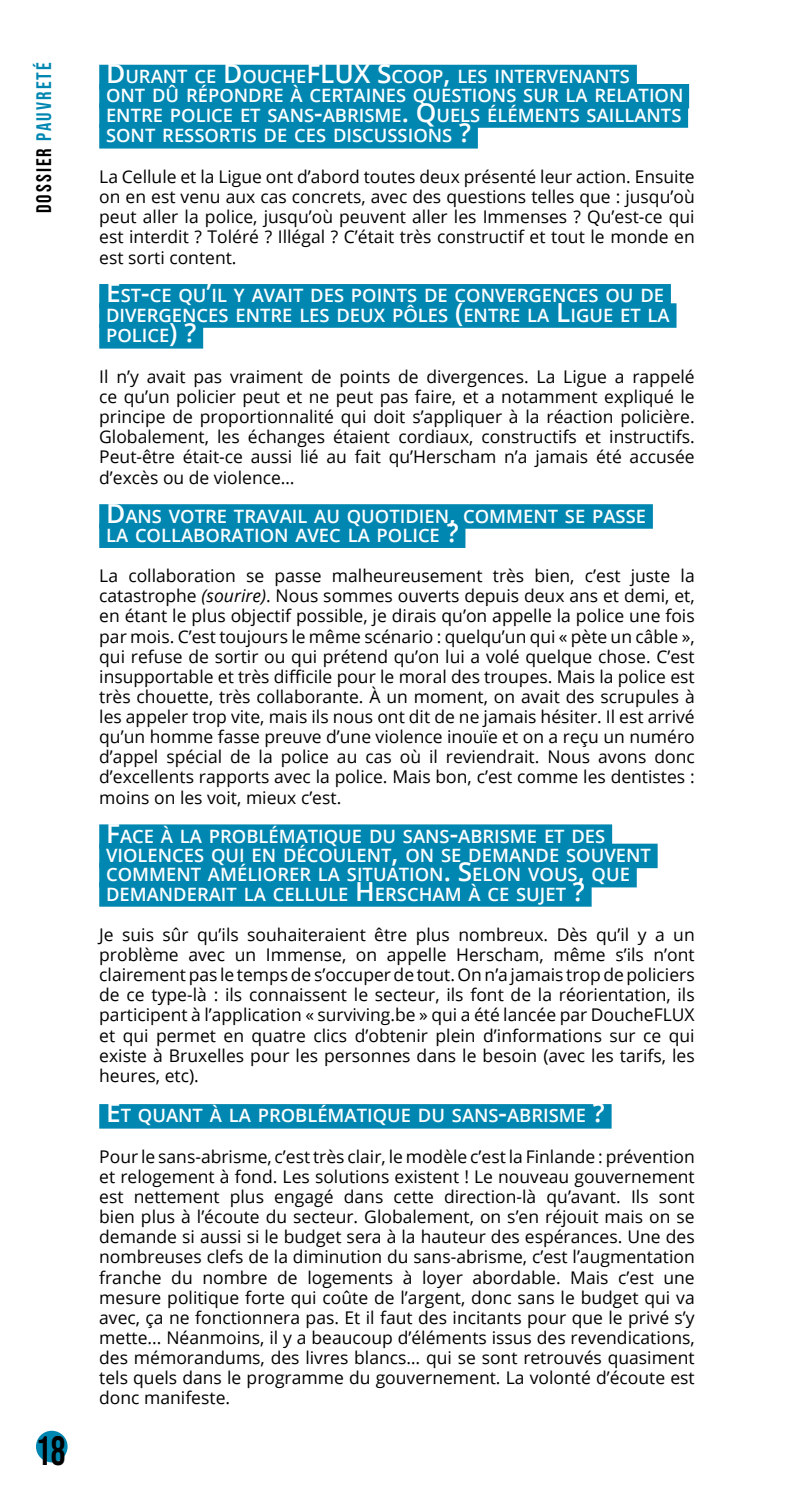
<style>
.page{position:relative;width:794px;height:1489px;background:#fff}
.page>*{position:absolute;margin:0;border:0;box-sizing:border-box;transform-origin:0 0}
.t1{font:40.95px "Bebas Neue";color:#000;scale:.9 1}
.t2{font:21px "Bebas Neue";letter-spacing:.1em;color:#0087b1}
.t3{font:600 18.38px/19.2px "Open Sans";color:#fff}
.t4{font:17.5px/20.1px "Open Sans";color:#000;text-align:justify}
.s1{color:#000}
.s2{font-size:26.25px}
.s3{font-style:italic}
</style>
<div class="page">
<div style="left:37px;top:1431px;width:30px;height:30px;background:#0087b1;border-radius:50%"></div>
<div style="left:36px;top:1430px;width:32px;height:32px;border:2px solid #0087b1;border-radius:50%"></div>
<div style="left:99px;top:65px;width:538px;height:24px;background:#0087b1"></div>
<div style="left:99px;top:84px;width:590px;height:24px;background:#0087b1"></div>
<div style="left:99px;top:103px;width:589px;height:25px;background:#0087b1"></div>
<div style="left:99px;top:124px;width:379px;height:24px;background:#0087b1"></div>
<div style="left:99px;top:284px;width:572px;height:24px;background:#0087b1"></div>
<div style="left:99px;top:303px;width:577px;height:25px;background:#0087b1"></div>
<div style="left:99px;top:324px;width:104px;height:24px;background:#0087b1"></div>
<div style="left:99px;top:504px;width:554px;height:24px;background:#0087b1"></div>
<div style="left:99px;top:523px;width:366px;height:25px;background:#0087b1"></div>
<div style="left:99px;top:824px;width:513px;height:24px;background:#0087b1"></div>
<div style="left:99px;top:843px;width:558px;height:25px;background:#0087b1"></div>
<div style="left:99px;top:862px;width:538px;height:25px;background:#0087b1"></div>
<div style="left:99px;top:882px;width:492px;height:24px;background:#0087b1"></div>
<div style="left:99px;top:1104px;width:512px;height:24px;background:#0087b1"></div>
<p class="t2" style="left:32px;top:213px;width:153px;rotate:-90deg"><span class="s1">DOSSIER</span> PAUVRETÉ</p>
<h1 class="t1" style="left:36px;top:1427px;width:34px">18</h1>
<p class="t3" style="left:106px;top:66px;width:579px;line-height:19.8px"><span class="s2">D</span>URANT CE <span class="s2">D</span>OUCHE<span class="s2">FLUX S</span>COOP<span class="s2">,</span> LES INTERVENANTS<br>ONT DÛ RÉPONDRE À CERTAINES QUESTIONS SUR LA RELATION ENTRE POLICE ET SANS<span class="s2">-</span>ABRISME<span class="s2">. Q</span>UELS ÉLÉMENTS SAILLANTS SONT RESSORTIS DE CES DISCUSSIONS <span class="s2">?</span></p>
<p class="t4" style="left:99px;top:166px;width:597px">La Cellule et la Ligue ont d’abord toutes deux présenté leur action. Ensuite on en est venu aux cas concrets, avec des questions telles que : jusqu’où peut aller la police, jusqu’où peuvent aller les Immenses ? Qu’est-ce qui est interdit ? Toléré ? Illégal ? C’était très constructif et tout le monde en est sorti content.</p>
<p class="t3" style="left:106px;top:285px;width:565px;line-height:19.9px"><span class="s2">E</span>ST<span class="s2">-</span>CE QU<span class="s2">’</span>IL Y AVAIT DES POINTS DE CONVERGENCES OU DE<br>DIVERGENCES ENTRE LES DEUX PÔLES <span class="s2">(</span>ENTRE LA <span class="s2">L</span>IGUE ET LA<br>POLICE<span class="s2">) ?</span></p>
<p class="t4" style="left:99px;top:366px;width:597px">Il n’y avait pas vraiment de points de divergences. La Ligue a rappelé ce qu’un policier peut et ne peut pas faire, et a notamment expliqué le principe de proportionnalité qui doit s’appliquer à la réaction policière.<br>Globalement, les échanges étaient cordiaux, constructifs et instructifs.<br>Peut-être était-ce aussi lié au fait qu’Herscham n’a jamais été accusée d’excès ou de violence…</p>
<p class="t3" style="left:106px;top:506px;width:541px"><span class="s2">D</span>ANS VOTRE TRAVAIL AU QUOTIDIEN<span class="s2">,</span> COMMENT SE PASSE<br>LA COLLABORATION AVEC LA POLICE <span class="s2">?</span></p>
<p class="t4" style="left:99px;top:565px;width:597px">La collaboration se passe malheureusement très bien, c’est juste la catastrophe <span class="s3">(sourire)</span>. Nous sommes ouverts depuis deux ans et demi, et, en étant le plus objectif possible, je dirais qu’on appelle la police une fois par mois. C’est toujours le même scénario : quelqu’un qui « pète un câble », qui refuse de sortir ou qui prétend qu’on lui a volé quelque chose. C’est insupportable et très difficile pour le moral des troupes. Mais la police est très chouette, très collaborante. À un moment, on avait des scrupules à les appeler trop vite, mais ils nous ont dit de ne jamais hésiter. Il est arrivé qu’un homme fasse preuve d’une violence inouïe et on a reçu un numéro d’appel spécial de la police au cas où il reviendrait. Nous avons donc d’excellents rapports avec la police. Mais bon, c’est comme les dentistes : moins on les voit, mieux c’est.</p>
<p class="t3" style="left:106px;top:826px;width:546px"><span class="s2">F</span>ACE À LA PROBLÉMATIQUE DU SANS<span class="s2">-</span>ABRISME ET DES VIOLENCES QUI EN DÉCOULENT<span class="s2">,</span> ON SE DEMANDE SOUVENT COMMENT AMÉLIORER LA SITUATION<span class="s2">. S</span>ELON VOUS<span class="s2">,</span> QUE DEMANDERAIT LA CELLULE <span class="s2">H</span> ERSCHAM À CE SUJET <span class="s2">?</span></p>
<p class="t4" style="left:99px;top:923px;width:597px">Je suis sûr qu’ils souhaiteraient être plus nombreux. Dès qu’il y a un problème avec un Immense, on appelle Herscham, même s’ils n’ont clairement pas le temps de s’occuper de tout. On n’a jamais trop de policiers de ce type-là : ils connaissent le secteur, ils font de la réorientation, ils participent à l’application « surviving.be » qui a été lancée par DoucheFLUX et qui permet en quatre clics d’obtenir plein d’informations sur ce qui existe à Bruxelles pour les personnes dans le besoin (avec les tarifs, les heures, etc).</p>
<p class="t3" style="left:106px;top:1105px;width:500px"><span class="s2">E</span>T QUANT À LA PROBLÉMATIQUE DU SANS<span class="s2">-</span>ABRISME <span class="s2">?</span></p>
<p class="t4" style="left:99px;top:1145px;width:597px">Pour le sans-abrisme, c’est très clair, le modèle c’est la Finlande : prévention et relogement à fond. Les solutions existent ! Le nouveau gouvernement est nettement plus engagé dans cette direction-là qu’avant. Ils sont bien plus à l’écoute du secteur. Globalement, on s’en réjouit mais on se demande si aussi si le budget sera à la hauteur des espérances. Une des nombreuses clefs de la diminution du sans-abrisme, c’est l’augmentation franche du nombre de logements à loyer abordable. Mais c’est une mesure politique forte qui coûte de l’argent, donc sans le budget qui va avec, ça ne fonctionnera pas. Et il faut des incitants pour que le privé s’y mette... Néanmoins, il y a beaucoup d’éléments issus des revendications, des mémorandums, des livres blancs… qui se sont retrouvés quasiment tels quels dans le programme du gouvernement. La volonté d’écoute est donc manifeste.</p>
</div>
